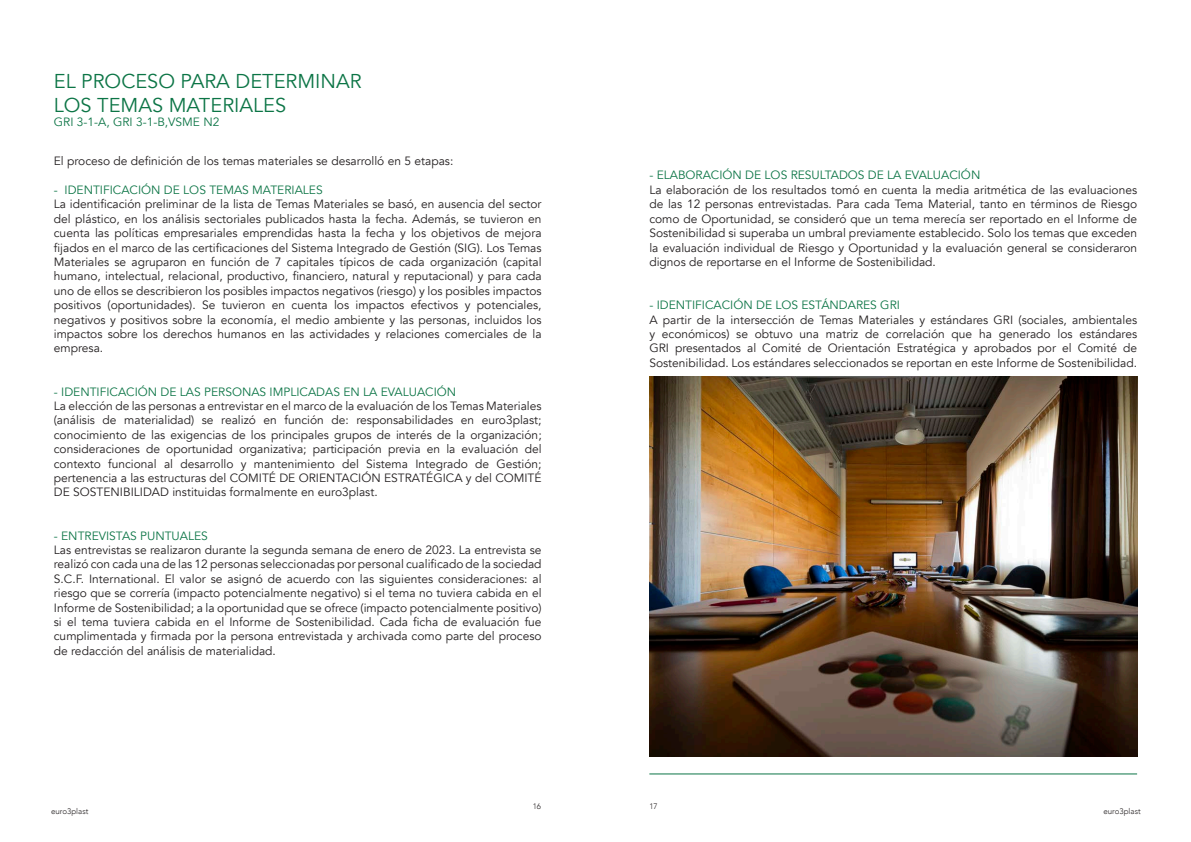
<style>
.page{position:relative;width:1191px;height:842px;background:#fff}
.page>*{position:absolute;margin:0;border:0;box-sizing:border-box;transform-origin:0 0}
.titoli{font:20px "Avenir";color:#0c7546}
.t1{font:12px/14.4px "Avenir";color:#231f20;text-align:justify}
.GRI{font:12px "Avenir";color:#0c7546}
.t2{font:300 8px "Avenir";color:#231f20}
</style>
<div class="page">
<img style="left:649px;top:376px;width:488px;height:380px">
<hr style="left:649px;top:773px;width:488px;height:1px;background:#0c7546">
<p class="titoli" style="left:54px;top:69px;width:309px">EL PROCESO PARA DETERMINAR</p>
<p class="titoli" style="left:54px;top:93px;width:234px">LOS TEMAS MATERIALES</p>
<p class="GRI" style="left:54px;top:115px;width:167px">GRI 3-1-A, GRI 3-1-B,VSME N2</p>
<p class="t1" style="left:54px;top:154px;width:401px">El proceso de definición de los temas materiales se desarrolló en 5 etapas:</p>
<p class="GRI" style="left:54px;top:183px;width:270px">- IDENTIFICACIÓN DE LOS TEMAS MATERIALES</p>
<p class="t1" style="left:54px;top:197px;width:489px">La identificación preliminar de la lista de Temas Materiales se basó, en ausencia del sector del plástico, en los análisis sectoriales publicados hasta la fecha. Además, se tuvieron en cuenta las políticas empresariales emprendidas hasta la fecha y los objetivos de mejora fijados en el marco de las certificaciones del Sistema Integrado de Gestión (SIG). Los Temas Materiales se agruparon en función de 7 capitales típicos de cada organización (capital humano, intelectual, relacional, productivo, financiero, natural y reputacional) y para cada uno de ellos se describieron los posibles impactos negativos (riesgo) y los posibles impactos positivos (oportunidades). Se tuvieron en cuenta los impactos efectivos y potenciales, negativos y positivos sobre la economía, el medio ambiente y las personas, incluidos los impactos sobre los derechos humanos en las actividades y relaciones comerciales de la empresa.</p>
<p class="GRI" style="left:54px;top:384px;width:404px">- IDENTIFICACIÓN DE LAS PERSONAS IMPLICADAS EN LA EVALUACIÓN</p>
<p class="t1" style="left:54px;top:399px;width:489px">La elección de las personas a entrevistar en el marco de la evaluación de los Temas Materiales (análisis de materialidad) se realizó en función de: responsabilidades en euro3plast; conocimiento de las exigencias de los principales grupos de interés de la organización; consideraciones de oportunidad organizativa; participación previa en la evaluación del contexto funcional al desarrollo y mantenimiento del Sistema Integrado de Gestión; pertenencia a las estructuras del COMITÉ DE ORIENTACIÓN ESTRATÉGICA y del COMITÉ DE SOSTENIBILIDAD instituidas formalmente en euro3plast.</p>
<p class="GRI" style="left:54px;top:528px;width:155px">- ENTREVISTAS PUNTUALES</p>
<p class="t1" style="left:54px;top:543px;width:489px">Las entrevistas se realizaron durante la segunda semana de enero de 2023. La entrevista se realizó con cada una de las 12 personas seleccionadas por personal cualificado de la sociedad S.C.F. International. El valor se asignó de acuerdo con las siguientes consideraciones: al riesgo que se correría (impacto potencialmente negativo) si el tema no tuviera cabida en el Informe de Sostenibilidad; a la oportunidad que se ofrece (impacto potencialmente positivo) si el tema tuviera cabida en el Informe de Sostenibilidad. Cada ficha de evaluación fue cumplimentada y firmada por la persona entrevistada y archivada como parte del proceso de redacción del análisis de materialidad.</p>
<p class="GRI" style="left:649px;top:168px;width:332px">- ELABORACIÓN DE LOS RESULTADOS DE LA EVALUACIÓN</p>
<p class="t1" style="left:649px;top:183px;width:489px">La elaboración de los resultados tomó en cuenta la media aritmética de las evaluaciones de las 12 personas entrevistadas. Para cada Tema Material, tanto en términos de Riesgo como de Oportunidad, se consideró que un tema merecía ser reportado en el Informe de Sostenibilidad si superaba un umbral previamente establecido. Solo los temas que exceden la evaluación individual de Riesgo y Oportunidad y la evaluación general se consideraron dignos de reportarse en el Informe de Sostenibilidad.</p>
<p class="GRI" style="left:649px;top:298px;width:252px">- IDENTIFICACIÓN DE LOS ESTÁNDARES GRI</p>
<p class="t1" style="left:649px;top:312px;width:489px">A partir de la intersección de Temas Materiales y estándares GRI (sociales, ambientales y económicos) se obtuvo una matriz de correlación que ha generado los estándares GRI presentados al Comité de Orientación Estratégica y aprobados por el Comité de Sostenibilidad. Los estándares seleccionados se reportan en este Informe de Sostenibilidad.</p>
<p class="t2" style="left:533px;top:801px;width:10px">16</p>
<p class="t2" style="left:649px;top:801px;width:10px">17</p>
<p class="t2" style="left:51px;top:806px;width:39px">euro3plast</p>
<p class="t2" style="left:1103px;top:806px;width:39px">euro3plast</p>
</div>
